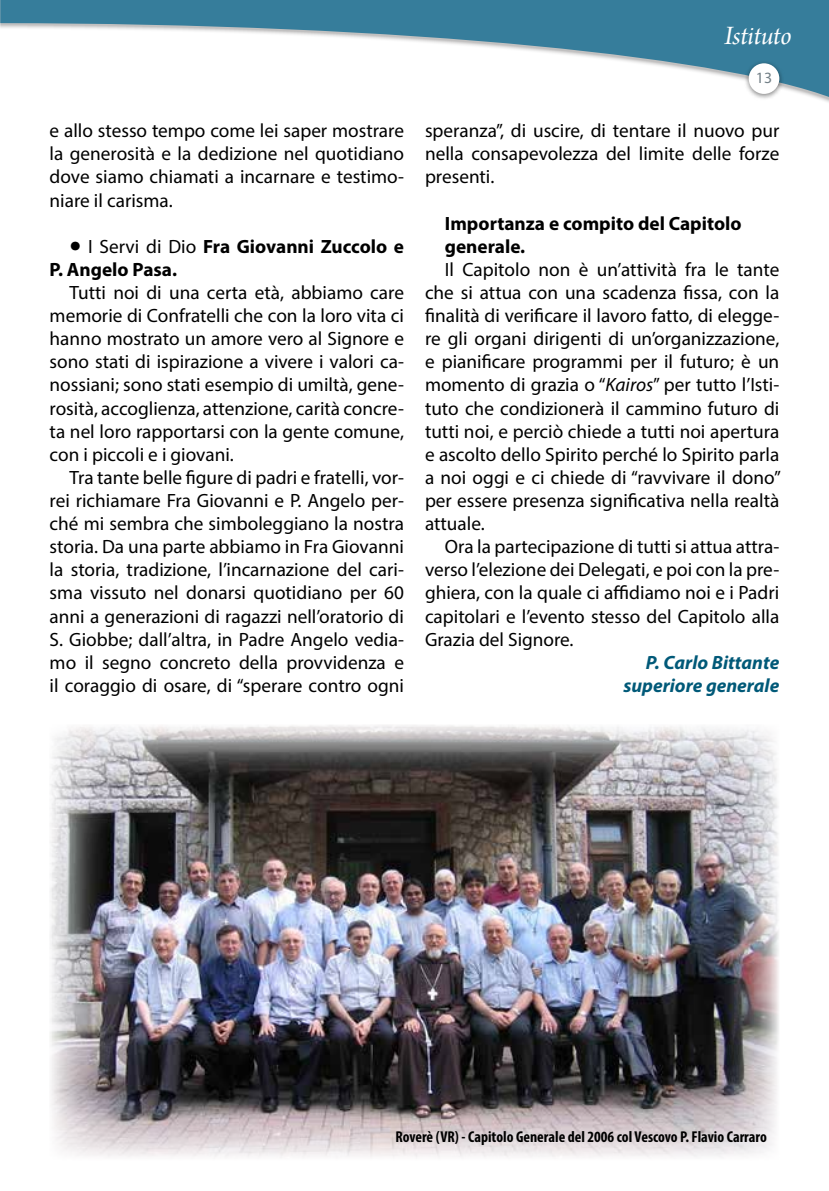
<style>
.page{position:relative;width:829px;height:1191px;background:#fff}
.page>*{position:absolute;margin:0;border:0;box-sizing:border-box;transform-origin:0 0}
.t1{font:28px "Arno Pro Italic Subhead";letter-spacing:-.01em;color:#fff}
.t2{font:19.25px/23.1px "Myriad Pro";color:#000;text-align:justify}
.t3{font:700 19.25px/23.1px "Myriad Pro";color:#000}
.t4{font:italic 700 19.25px/23.1px "Myriad Pro";color:#005978;text-align:right}
.t5{font:700 condensed 15.75px "Myriad Pro";color:#000}
.t6{font:15.75px "Myriad Pro";color:#727f86}
.s1{font-weight:400;font-size:42px}
.s2{font-weight:400}
.s3{font-style:italic}
</style>
<div class="page">
<img style="left:50px;top:725px;width:729px;height:432px">
<svg style="left:0;top:0;width:828px;height:102px"></svg>
<div style="left:743px;top:59px;width:41px;height:42px;background:#000;opacity:.5"></div>
<div style="left:748px;top:63px;width:31px;height:31px;background:#fff;border-radius:50%"></div>
<h1 class="t1" style="left:724px;top:20px;width:69px">Istituto</h1>
<p class="t2" style="left:50px;top:119px;width:356px">e allo stesso tempo come lei saper mostrare la generosità e la dedizione nel quotidiano dove siamo chiamati a incarnare e testimo&shy;niare il carisma.</p>
<p class="t3" style="left:50px;top:234px;width:356px;text-indent:20px"><span class="s1">•</span> <span class="s2">I Servi di Dio</span> Fra Giovanni Zuccolo e<br>P. Angelo Pasa.</p>
<p class="t2" style="left:50px;top:281px;width:356px;text-indent:20px">Tutti noi di una certa età, abbiamo care memorie di Confratelli che con la loro vita ci hanno mostrato un amore vero al Signore e sono stati di ispirazione a vivere i valori ca&shy;nossiani; sono stati esempio di umiltà, gene&shy;rosità, accoglienza, attenzione, carità concre&shy;ta nel loro rapportarsi con la gente comune, con i piccoli e i giovani.</p>
<p class="t2" style="left:50px;top:465px;width:356px;text-indent:20px">Tra tante belle figure di padri e fratelli, vor&shy;rei richiamare Fra Giovanni e P. Angelo per&shy;ché mi sembra che simboleggiano la nostra storia. Da una parte abbiamo in Fra Giovanni la storia, tradizione, l’incarnazione del cari&shy;sma vissuto nel donarsi quotidiano per 60 anni a generazioni di ragazzi nell’oratorio di S. Giobbe; dall’altra, in Padre Angelo vedia&shy;mo il segno concreto della provvidenza e il coraggio di osare, di “sperare contro ogni</p>
<p class="t6" style="left:755px;top:68px;width:18px">13</p>
<p class="t2" style="left:425px;top:119px;width:356px">speranza”, di uscire, di tentare il nuovo pur nella consapevolezza del limite delle forze presenti.</p>
<p class="t3" style="left:445px;top:211px;width:298px">Importanza e compito del Capitolo generale.</p>
<p class="t2" style="left:425px;top:257px;width:357px;text-indent:20px">Il Capitolo non è un’attività fra le tante che si attua con una scadenza fissa, con la finalità di verificare il lavoro fatto, di elegge&shy;re gli organi dirigenti di un’organizzazione, e pianificare programmi per il futuro; è un momento di grazia o “<span class="s3">Kairos</span>” per tutto l’Isti&shy;tuto che condizionerà il cammino futuro di tutti noi, e perciò chiede a tutti noi apertura e ascolto dello Spirito perché lo Spirito parla a noi oggi e ci chiede di “ravvivare il dono” per essere presenza significativa nella realtà attuale.</p>
<p class="t2" style="left:425px;top:535px;width:356px;text-indent:20px">Ora la partecipazione di tutti si attua attra&shy;verso l’elezione dei Delegati, e poi con la pre&shy;ghiera, con la quale ci affidiamo noi e i Padri capitolari e l’evento stesso del Capitolo alla Grazia del Signore.</p>
<p class="t4" style="left:623px;top:650px;width:157px">P. Carlo Bittante superiore generale</p>
<p class="t5" style="left:395px;top:1127px;width:373px">Roverè (VR) - Capitolo Generale del 2006 col Vescovo P. Flavio Carraro</p>
</div>
